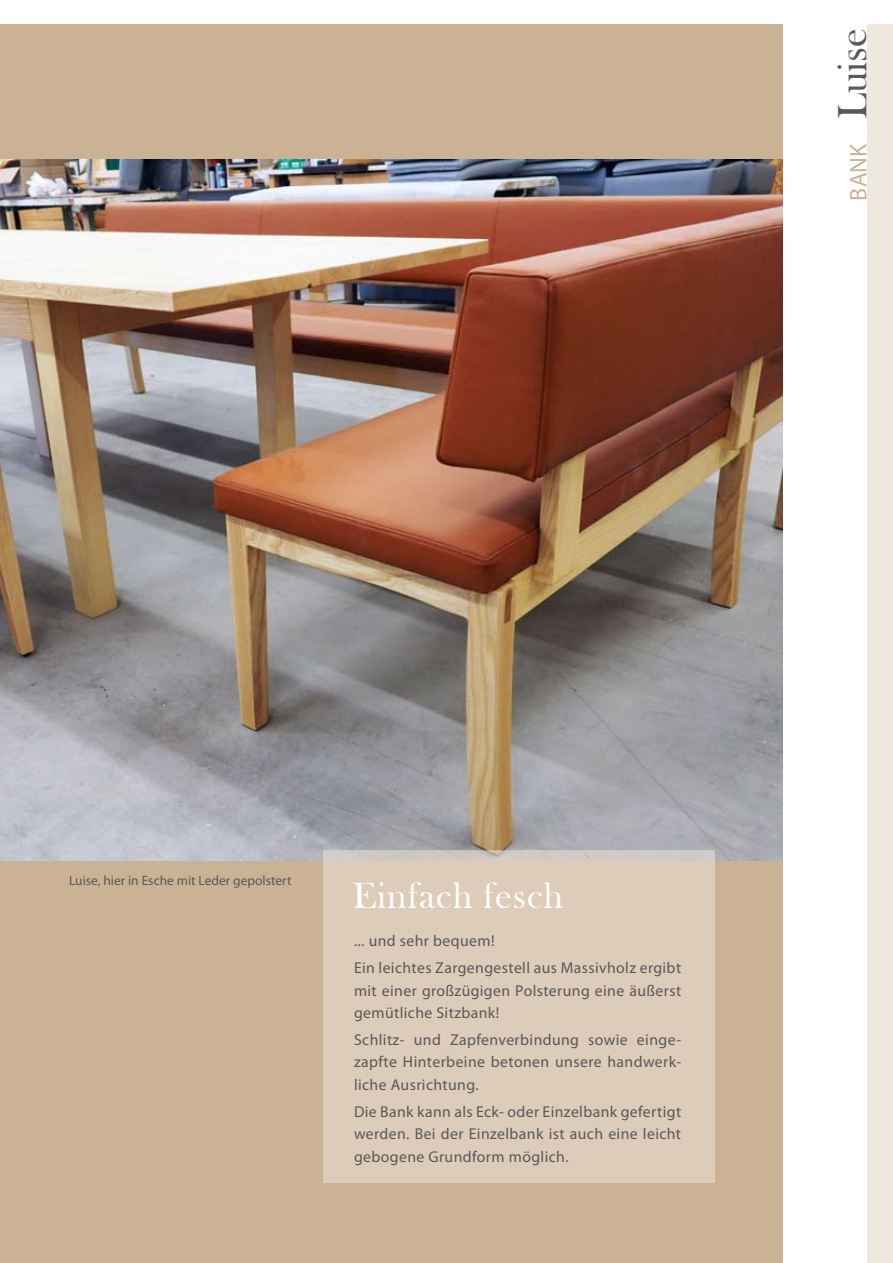
<style>
.page{position:relative;width:893px;height:1263px;background:#fff}
.page>*{position:absolute;margin:0;border:0;box-sizing:border-box;transform-origin:0 0}
.t1{font:42px "Bask Old Face";color:#58585a}
.t2{font:37.5px "Bask Old Face";letter-spacing:.025em;color:#fff}
.t3{font:15.75px/22.5px "Myriad Pro";letter-spacing:.025em;color:#58585a}
.t4{font:13.5px "Myriad Pro";color:#58585a}
.s1{font-family:"Myriad Pro";font-size:24px;color:#ccb294}
</style>
<div class="page">
<div style="left:0;top:24px;width:782px;height:1239px;background:#ccb294"></div>
<img style="left:0;top:159px;width:782px;height:702px">
<div style="left:867px;top:24px;width:26px;height:1239px;background:#efe8df"></div>
<div style="left:323px;top:850px;width:391px;height:333px;background:#ddccb9"></div>
<h1 class="t1" style="left:829px;top:200px;width:174px;rotate:-90deg"><span class="s1">BANK</span> Luise</h1>
<p class="t4" style="left:69px;top:872px;width:224px">Luise, hier in Esche mit Leder gepolstert</p>
<h2 class="t2" style="left:353px;top:874px;width:212px">Einfach fesch</h2>
<p class="t3" style="left:354px;top:927px;width:329px;line-height:26.7px">... und sehr bequem!<br>Ein leichtes Zargengestell aus Massivholz ergibt</p>
<p class="t3" style="left:354px;top:979px;width:329px">mit einer großzügigen Polsterung eine äußerst gemütliche Sitzbank!</p>
<p class="t3" style="left:354px;top:1028px;width:329px;text-align:justify">Schlitz- und Zapfenverbindung sowie einge&shy;zapfte Hinterbeine betonen unsere handwerk&shy;liche Ausrichtung.</p>
<p class="t3" style="left:354px;top:1100px;width:329px;text-align:justify">Die Bank kann als Eck- oder Einzelbank gefertigt werden. Bei der Einzelbank ist auch eine leicht gebogene Grundform möglich.</p>
</div>
